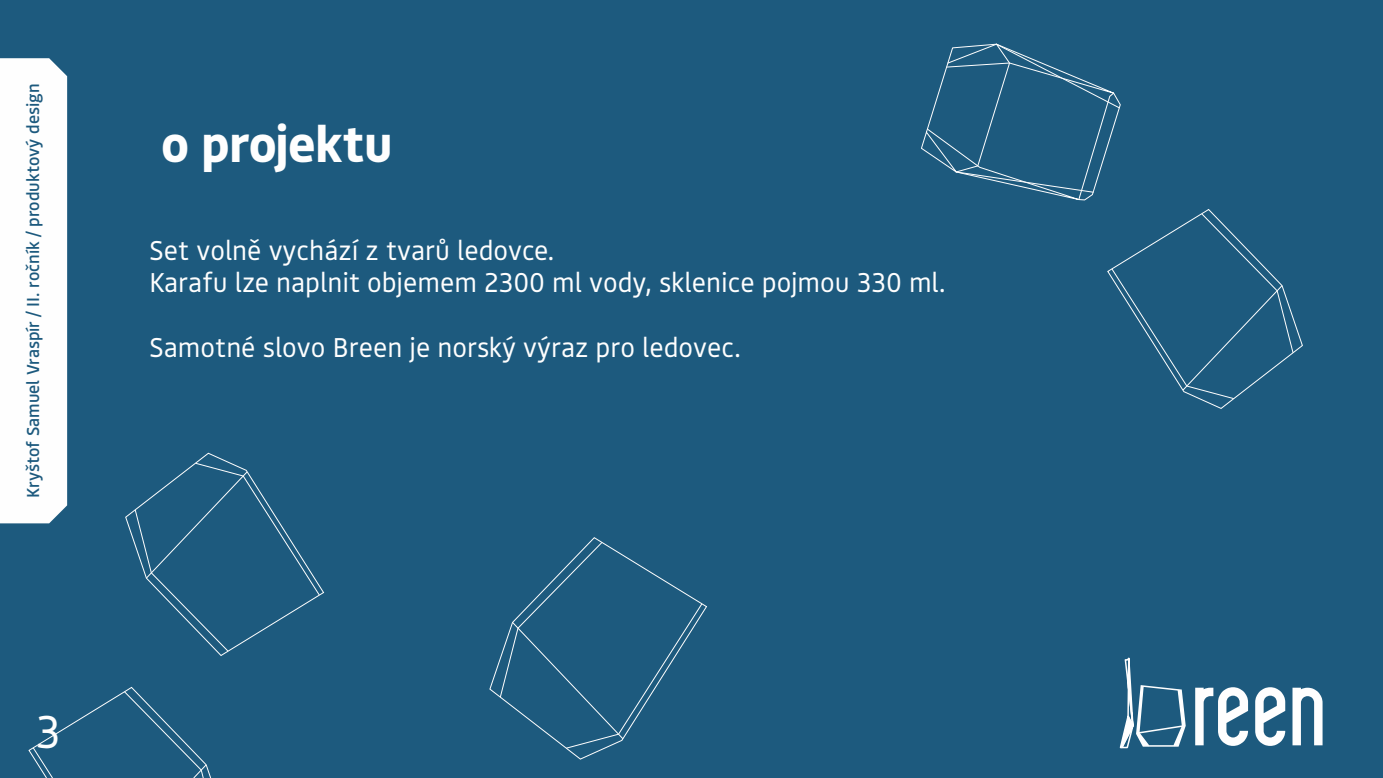
<style>
.page{position:relative;width:1383px;height:778px;background:#fff}
.page>*{position:absolute;margin:0;border:0;box-sizing:border-box;transform-origin:0 0}
.t1{font:118.8px "DELVONDEMO";color:#fefefe}
.t2{font:700 49.8px "Bould";color:#fefefe}
.t3{font:45.6px "Bould";color:#fefefe}
.t4{font:27px/32.4px "Bould";color:#fefefe}
.t5{font:500 17.1px "Bould";color:#1d5a7e}
</style>
<div class="page">
<div style="left:0;top:0;width:1382px;height:778px;background:#1d5a7e"></div>
<svg style="left:1107px;top:209px;width:196px;height:200px"></svg>
<svg style="left:921px;top:43px;width:200px;height:158px"></svg>
<svg style="left:125px;top:452px;width:199px;height:204px"></svg>
<svg style="left:489px;top:537px;width:218px;height:222px"></svg>
<svg style="left:499px;top:541px;width:204px;height:208px"></svg>
<div style="left:0;top:58px;width:67px;height:465px;background:#fefefe"></div>
<svg style="left:28px;top:686px;width:183px;height:92px"></svg>
<svg style="left:1119px;top:657px;width:67px;height:92px"></svg>
<p class="t5" style="left:23px;top:498px;width:416px;rotate:-90deg">Kryštof Samuel Vraspír / II. ročník / produktový design</p>
<h3 class="t3" style="left:36px;top:704px;width:26px">3</h3>
<h2 class="t2" style="left:161px;top:115px;width:232px">o projektu</h2>
<p class="t4" style="left:149px;top:234px;width:798px">Set volně vychází z tvarů ledovce.<br>Karafu lze naplnit objemem 2300 ml vody, sklenice pojmou 330 ml.</p>
<p class="t4" style="left:149px;top:331px;width:594px">Samotné slovo Breen je norský výraz pro ledovec.</p>
<h1 class="t1" style="left:1191px;top:656px;width:136px">reen</h1>
</div>
